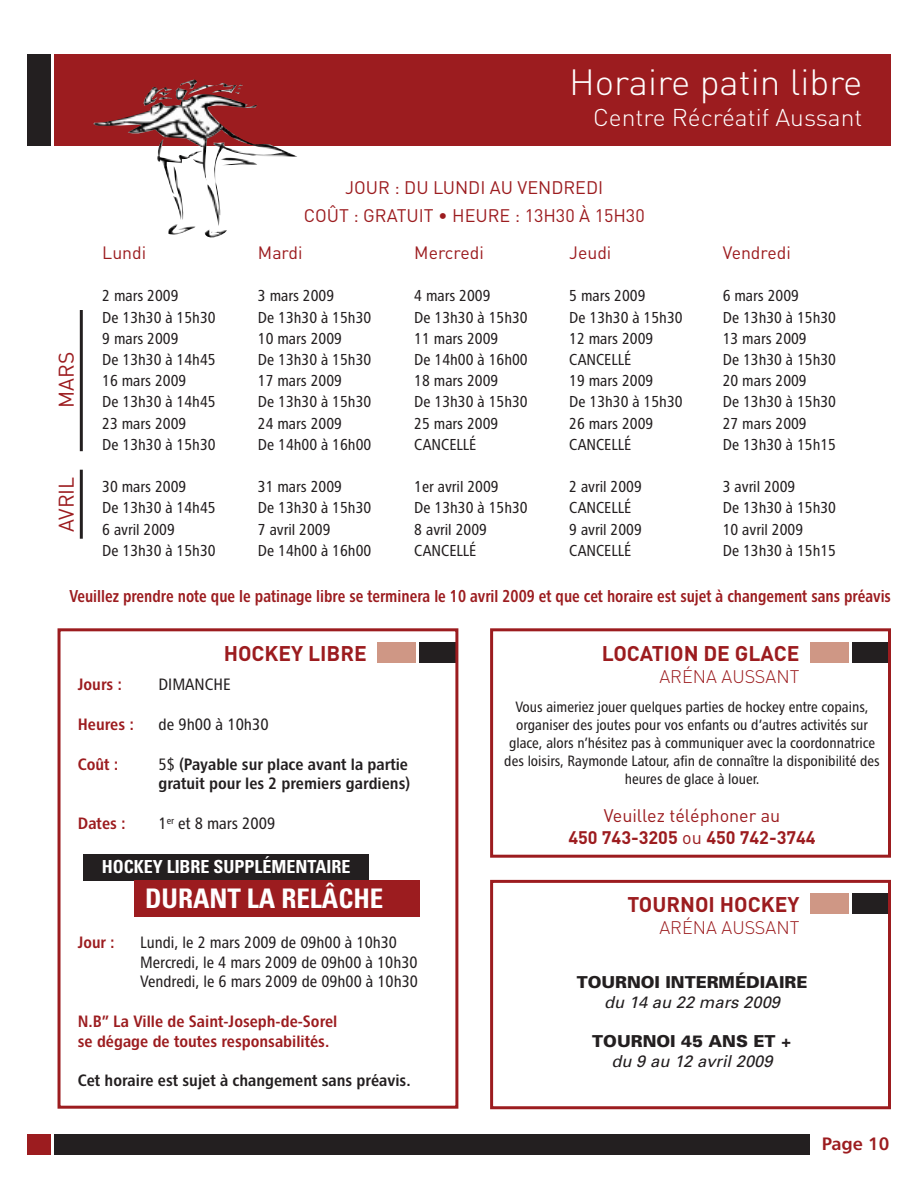
<style>
.page{position:relative;width:918px;height:1188px;background:#fff}
.page>*{position:absolute;margin:0;border:0;box-sizing:border-box;transform-origin:0 0}
.t1{font:300 36px "DIN";color:#fff}
.t2{font:700 condensed 27px "Univers";color:#fff}
.t3{font:300 24px "DIN";color:#fff}
.t4{font:700 21px "DIN";color:#9c1c1f}
.t5{font:21px "DIN";color:#9c1c1f}
.t6{font:18px/28.5px "DIN";color:#9c1c1f;text-align:center}
.t7{font:700 condensed 18px "Univers";color:#fff}
.t8{font:300 18px "DIN";color:#9c1c1f}
.t9{font:18px "Chaloult Demi Gras";color:#9c1c1f}
.t10{font:17.7px "DIN";color:#9c1c1f}
.t11{font:17.25px "Chaloult Cond Demi Gras";color:#9c1c1f;scale:.92 1}
.t12{font:16.5px/19.8px "Chaloult Cond";color:#231f20}
.t13{font:16.5px/19.8px "Chaloult Cond Demi Gras";color:#231f20}
.t14{font:16.5px/19.8px "Chaloult Cond Demi Gras";color:#9c1c1f}
.t15{font:900 16.5px "Univers";color:#231f20}
.t16{font:italic 16.5px "Univers";letter-spacing:.005em;color:#231f20}
.t17{font:15.9px "Chaloult Cond";color:#231f20}
.t18{font:15px/18px "Chaloult Cond";color:#231f20;text-align:center}
.s1{font-family:"Chaloult Cond"}
.s2{font-weight:700}
</style>
<div class="page">
<div style="left:54px;top:1134px;width:756px;height:20px;background:#231f20"></div>
<div style="left:54px;top:54px;width:837px;height:91px;background:#9c1c1f"></div>
<div style="left:27px;top:54px;width:24px;height:91px;background:#231f20"></div>
<div style="left:27px;top:1134px;width:24px;height:20px;background:#9c1c1f"></div>
<hr style="left:80px;top:310px;width:3px;height:141px;background:#231f20">
<hr style="left:80px;top:470px;width:3px;height:69px;background:#231f20">
<div style="left:420px;top:642px;width:37px;height:20px;background:#231f20"></div>
<div style="left:377px;top:642px;width:39px;height:20px;background:#cf9785"></div>
<div style="left:58px;top:628px;width:400px;height:481px;border:3px solid #9c1c1f"></div>
<img style="left:93px;top:79px;width:204px;height:136px">
<div style="left:83px;top:854px;width:286px;height:27px;background:#231f20"></div>
<div style="left:134px;top:880px;width:285px;height:36px;background:#9c1c1f"></div>
<div style="left:852px;top:642px;width:37px;height:20px;background:#231f20"></div>
<div style="left:810px;top:642px;width:39px;height:20px;background:#cf9785"></div>
<div style="left:490px;top:628px;width:401px;height:230px;border:3px solid #9c1c1f"></div>
<div style="left:852px;top:894px;width:37px;height:20px;background:#231f20"></div>
<div style="left:810px;top:894px;width:39px;height:20px;background:#cf9785"></div>
<div style="left:490px;top:880px;width:401px;height:229px;border:3px solid #9c1c1f"></div>
<h1 class="t1" style="left:569px;top:61px;width:295px">Horaire patin libre</h1>
<h3 class="t3" style="left:593px;top:104px;width:271px">Centre Récréatif Aussant</h3>
<h3 class="t5" style="left:54px;top:408px;width:58px;rotate:-90deg">MARS</h3>
<h3 class="t5" style="left:54px;top:532px;width:57px;rotate:-90deg">AVRIL</h3>
<p class="t6" style="left:304px;top:174px;width:343px">JOUR : DU LUNDI AU VENDREDI<br>COÛT : GRATUIT • HEURE : 13H30 À 15H30</p>
<p class="t10" style="left:102px;top:243px;width:46px">Lundi</p>
<p class="t10" style="left:258px;top:243px;width:46px">Mardi</p>
<p class="t10" style="left:414px;top:243px;width:71px">Mercredi</p>
<p class="t10" style="left:569px;top:243px;width:44px">Jeudi</p>
<p class="t10" style="left:723px;top:243px;width:70px">Vendredi</p>
<p class="t17" style="left:102px;top:290px;width:78px">2 mars 2009</p>
<p class="t17" style="left:258px;top:290px;width:78px">3 mars 2009</p>
<p class="t17" style="left:414px;top:290px;width:78px">4 mars 2009</p>
<p class="t17" style="left:569px;top:290px;width:78px">5 mars 2009</p>
<p class="t17" style="left:723px;top:290px;width:78px">6 mars 2009</p>
<p class="t17" style="left:102px;top:312px;width:115px">De 13h30 à 15h30</p>
<p class="t17" style="left:258px;top:312px;width:115px">De 13h30 à 15h30</p>
<p class="t17" style="left:414px;top:312px;width:115px">De 13h30 à 15h30</p>
<p class="t17" style="left:569px;top:312px;width:115px">De 13h30 à 15h30</p>
<p class="t17" style="left:723px;top:312px;width:115px">De 13h30 à 15h30</p>
<p class="t17" style="left:102px;top:333px;width:78px">9 mars 2009</p>
<p class="t17" style="left:258px;top:333px;width:86px">10 mars 2009</p>
<p class="t17" style="left:414px;top:333px;width:86px">11 mars 2009</p>
<p class="t17" style="left:569px;top:333px;width:86px">12 mars 2009</p>
<p class="t17" style="left:723px;top:333px;width:86px">13 mars 2009</p>
<p class="t17" style="left:102px;top:354px;width:115px">De 13h30 à 14h45</p>
<p class="t17" style="left:258px;top:354px;width:115px">De 13h30 à 15h30</p>
<p class="t17" style="left:414px;top:354px;width:115px">De 14h00 à 16h00</p>
<p class="t17" style="left:569px;top:354px;width:64px">CANCELLÉ</p>
<p class="t17" style="left:723px;top:354px;width:115px">De 13h30 à 15h30</p>
<p class="t17" style="left:102px;top:375px;width:86px">16 mars 2009</p>
<p class="t17" style="left:258px;top:375px;width:86px">17 mars 2009</p>
<p class="t17" style="left:414px;top:375px;width:86px">18 mars 2009</p>
<p class="t17" style="left:569px;top:375px;width:86px">19 mars 2009</p>
<p class="t17" style="left:723px;top:375px;width:86px">20 mars 2009</p>
<p class="t17" style="left:102px;top:396px;width:115px">De 13h30 à 14h45</p>
<p class="t17" style="left:258px;top:396px;width:115px">De 13h30 à 15h30</p>
<p class="t17" style="left:414px;top:396px;width:115px">De 13h30 à 15h30</p>
<p class="t17" style="left:569px;top:396px;width:115px">De 13h30 à 15h30</p>
<p class="t17" style="left:723px;top:396px;width:115px">De 13h30 à 15h30</p>
<p class="t17" style="left:102px;top:418px;width:86px">23 mars 2009</p>
<p class="t17" style="left:258px;top:418px;width:86px">24 mars 2009</p>
<p class="t17" style="left:414px;top:418px;width:86px">25 mars 2009</p>
<p class="t17" style="left:569px;top:418px;width:86px">26 mars 2009</p>
<p class="t17" style="left:723px;top:418px;width:86px">27 mars 2009</p>
<p class="t17" style="left:102px;top:439px;width:115px">De 13h30 à 15h30</p>
<p class="t17" style="left:258px;top:439px;width:115px">De 14h00 à 16h00</p>
<p class="t17" style="left:414px;top:439px;width:64px">CANCELLÉ</p>
<p class="t17" style="left:569px;top:439px;width:64px">CANCELLÉ</p>
<p class="t17" style="left:723px;top:439px;width:115px">De 13h30 à 15h15</p>
<p class="t17" style="left:102px;top:481px;width:86px">30 mars 2009</p>
<p class="t17" style="left:258px;top:481px;width:86px">31 mars 2009</p>
<p class="t17" style="left:414px;top:481px;width:86px">1er avril 2009</p>
<p class="t17" style="left:569px;top:481px;width:74px">2 avril 2009</p>
<p class="t17" style="left:723px;top:481px;width:74px">3 avril 2009</p>
<p class="t17" style="left:102px;top:502px;width:115px">De 13h30 à 14h45</p>
<p class="t17" style="left:258px;top:502px;width:115px">De 13h30 à 15h30</p>
<p class="t17" style="left:414px;top:502px;width:115px">De 13h30 à 15h30</p>
<p class="t17" style="left:569px;top:502px;width:64px">CANCELLÉ</p>
<p class="t17" style="left:723px;top:502px;width:115px">De 13h30 à 15h30</p>
<p class="t17" style="left:102px;top:524px;width:74px">6 avril 2009</p>
<p class="t17" style="left:258px;top:524px;width:74px">7 avril 2009</p>
<p class="t17" style="left:414px;top:524px;width:74px">8 avril 2009</p>
<p class="t17" style="left:569px;top:524px;width:74px">9 avril 2009</p>
<p class="t17" style="left:723px;top:524px;width:82px">10 avril 2009</p>
<p class="t17" style="left:102px;top:545px;width:115px">De 13h30 à 15h30</p>
<p class="t17" style="left:258px;top:545px;width:115px">De 14h00 à 16h00</p>
<p class="t17" style="left:414px;top:545px;width:64px">CANCELLÉ</p>
<p class="t17" style="left:569px;top:545px;width:64px">CANCELLÉ</p>
<p class="t17" style="left:723px;top:545px;width:115px">De 13h30 à 15h15</p>
<p class="t11" style="left:69px;top:590px;width:895px">Veuillez prendre note que le patinage libre se terminera le 10 avril 2009 et que cet horaire est sujet à changement sans préavis</p>
<h3 class="t4" style="left:224px;top:641px;width:145px">HOCKEY LIBRE</h3>
<p class="t14" style="left:78px;top:676px;width:46px">Jours :</p>
<p class="t12" style="left:158px;top:676px;width:74px">DIMANCHE</p>
<p class="t14" style="left:78px;top:716px;width:58px">Heures :</p>
<p class="t12" style="left:158px;top:716px;width:112px">de 9h00 à 10h30</p>
<p class="t14" style="left:78px;top:756px;width:42px">Coût :</p>
<p class="t13" style="left:158px;top:756px;width:253px"><span class="s1">5$</span> (Payable sur place avant la partie gratuit pour les 2 premiers gardiens)</p>
<p class="t14" style="left:78px;top:815px;width:50px">Dates :</p>
<p class="t12" style="left:158px;top:815px;width:119px">1<sup>er</sup> et 8 mars 2009</p>
<p class="t7" style="left:102px;top:860px;width:250px">HOCKEY LIBRE SUPPLÉMENTAIRE</p>
<h2 class="t2" style="left:145px;top:889px;width:240px">DURANT LA RELÂCHE</h2>
<p class="t14" style="left:78px;top:934px;width:38px">Jour :</p>
<p class="t12" style="left:140px;top:934px;width:279px">Lundi, le 2 mars 2009 de 09h00 à 10h30<br>Mercredi, le 4 mars 2009 de 09h00 à 10h30<br>Vendredi, le 6 mars 2009 de 09h00 à 10h30</p>
<p class="t14" style="left:78px;top:1013px;width:261px">N.B” La Ville de Saint-Joseph-de-Sorel se dégage de toutes responsabilités.</p>
<p class="t13" style="left:78px;top:1072px;width:334px">Cet horaire est sujet à changement sans préavis.</p>
<h3 class="t4" style="left:602px;top:641px;width:199px">LOCATION DE GLACE</h3>
<p class="t8" style="left:659px;top:666px;width:141px">ARÉNA AUSSANT</p>
<p class="t18" style="left:504px;top:699px;width:377px">Vous aimeriez jouer quelques parties de hockey entre copains, organiser des joutes pour vos enfants ou d’autres activités sur glace, alors n’hésitez pas à communiquer avec la coordonnatrice des loisirs, Raymonde Latour, afin de connaître la disponibilité des heures de glace à louer.</p>
<p class="t6" style="left:568px;top:805px;width:249px;line-height:22px">Veuillez téléphoner au<br><span class="s2">450 743-3205</span> ou <span class="s2">450 742-3744</span></p>
<h3 class="t4" style="left:627px;top:893px;width:173px">TOURNOI HOCKEY</h3>
<p class="t8" style="left:659px;top:918px;width:141px">ARÉNA AUSSANT</p>
<p class="t15" style="left:577px;top:976px;width:232px">TOURNOI INTERMÉDIAIRE</p>
<p class="t16" style="left:604px;top:996px;width:178px">du 14 au 22 mars 2009</p>
<p class="t15" style="left:592px;top:1035px;width:201px">TOURNOI 45 ANS ET +</p>
<p class="t16" style="left:611px;top:1055px;width:163px">du 9 au 12 avril 2009</p>
<p class="t9" style="left:822px;top:1138px;width:69px">Page 10</p>
</div>
